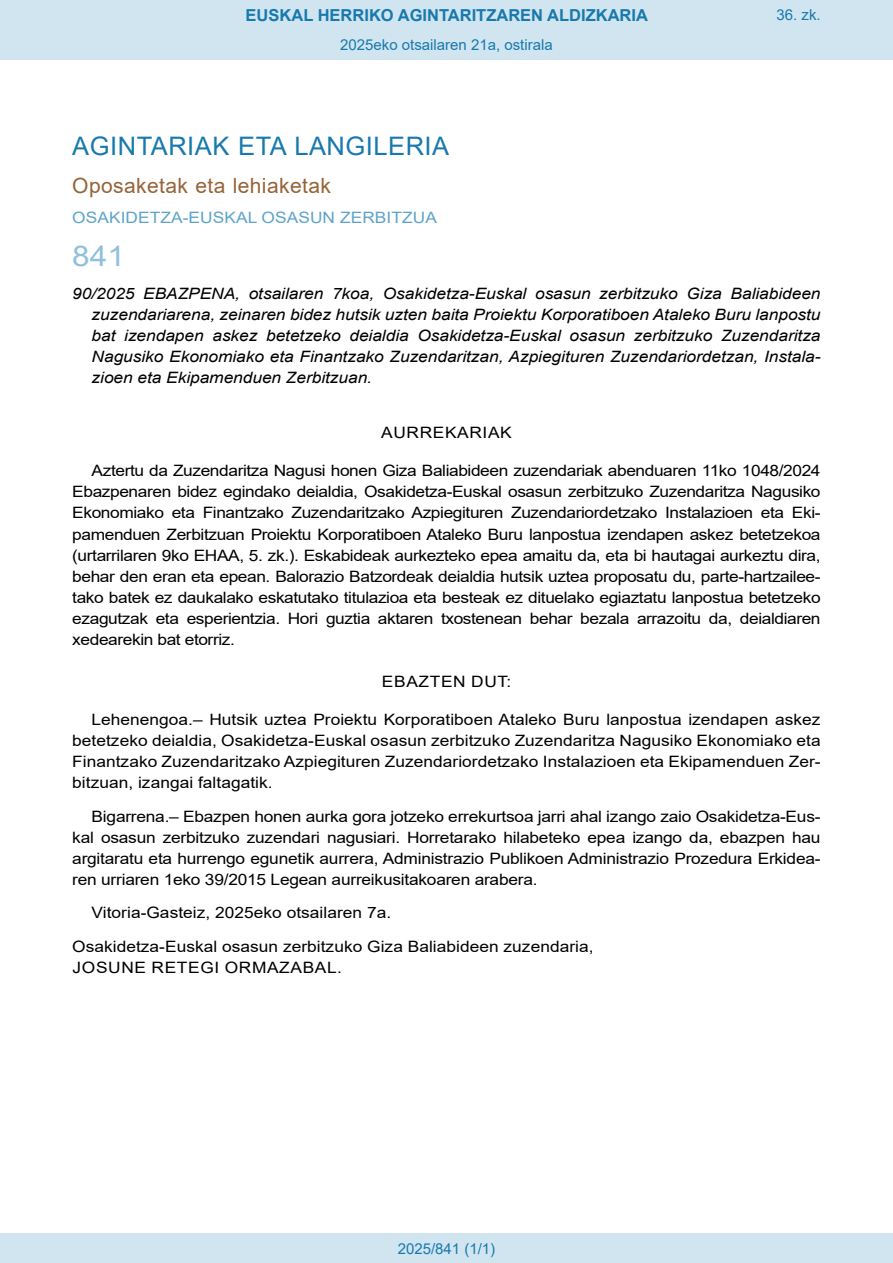
<style>
.page{position:relative;width:893px;height:1263px;background:#fff}
.page>*{position:absolute;margin:0;border:0;box-sizing:border-box;transform-origin:0 0}
.BOPVOrden{font:28.5px "Arial";color:#90c0db;scale:1.11 1}
.BOPVSeccion{font:25.5px "Arial";letter-spacing:.02em;color:#1879ad}
.BOPVSubseccion{font:21px "Arial";letter-spacing:.02em;color:#956338}
.t1{font:700 16.5px "Arial";color:#1879ad}
.BOPVDetalle{font:15.6px/21px "Arial";letter-spacing:-.015em;color:#000;text-align:justify;scale:1.11 1}
.BOPVTitulo{font:italic 15.6px/21px "Arial";letter-spacing:-.005em;color:#000;text-align:justify;scale:1.11 1}
.BOPVFirmaPuesto{font:15.6px "Arial";color:#000;scale:1.11 1}
.BOPVFirmaLugFec{font:15.6px "Arial";color:#000;scale:1.11 1}
.BOPVOrganismo{font:15.6px "Arial";letter-spacing:.005em;color:#5ea4ca;scale:1.11 1}
.BOPVClave{font:15.6px "Arial";letter-spacing:.035em;color:#000;scale:1.11 1}
.BOPVFirmaNombre{font:15.6px "Arial";letter-spacing:.035em;color:#000;scale:1.11 1}
.Paginacion_Centro{font:15px "Arial";color:#1879ad}
</style>
<div class="page">
<div style="left:0;top:0;width:893px;height:60px;background:#d0e5f0"></div>
<div style="left:0;top:1233px;width:893px;height:30px;background:#d0e5f0"></div>
<p class="t1" style="left:246px;top:3px;width:404px">EUSKAL HERRIKO AGINTARITZAREN ALDIZKARIA</p>
<p class="Paginacion_Centro" style="left:340px;top:35px;width:214px">2025eko otsailaren 21a, ostirala</p>
<p class="Paginacion_Centro" style="left:776px;top:5px;width:46px">36. zk.</p>
<p class="BOPVSeccion" style="left:72px;top:128px;width:378px">AGINTARIAK ETA LANGILERIA</p>
<p class="BOPVSubseccion" style="left:72px;top:171px;width:260px">Oposaketak eta lehiaketak</p>
<p class="BOPVOrganismo" style="left:72px;top:207px;width:330px">OSAKIDETZA-EUSKAL OSASUN ZERBITZUA</p>
<p class="BOPVOrden" style="left:72px;top:236px;width:49px">841</p>
<p class="BOPVTitulo" style="left:92px;top:284px;width:658px;text-indent:-19px">90/2025 EBAZPENA, otsailaren 7koa, Osakidetza-Euskal osasun zerbitzuko Giza Baliabideen zuzendariarena, zeinaren bidez hutsik uzten baita Proiektu Korporatiboen Ataleko Buru lanpostu bat izendapen askez betetzeko deialdia Osakidetza-Euskal osasun zerbitzuko Zuzendaritza Nagusiko Ekonomiako eta Finantzako Zuzendaritzan, Azpiegituren Zuzendariordetzan, Instala&shy;zioen eta Ekipamenduen Zerbitzuan.</p>
<p class="BOPVClave" style="left:381px;top:422px;width:119px">AURREKARIAK</p>
<p class="BOPVDetalle" style="left:72px;top:460px;width:676px;text-indent:19px">Aztertu da Zuzendaritza Nagusi honen Giza Baliabideen zuzendariak abenduaren 11ko 1048/2024<br>Ebazpenaren bidez egindako deialdia, Osakidetza-Euskal osasun zerbitzuko Zuzendaritza Nagusiko Ekonomiako eta Finantzako Zuzendaritzako Azpiegituren Zuzendariordetzako Instalazioen eta Eki&shy;pamenduen Zerbitzuan Proiektu Korporatiboen Ataleko Buru lanpostua izendapen askez betetzekoa (urtarrilaren 9ko EHAA, 5. zk.). Eskabideak aurkezteko epea amaitu da, eta bi hautagai aurkeztu dira, behar den eran eta epean. Balorazio Batzordeak deialdia hutsik uztea proposatu du, parte-hartzailee&shy;tako batek ez daukalako eskatutako titulazioa eta besteak ez dituelako egiaztatu lanpostua betetzeko ezagutzak eta esperientzia. Hori guztia aktaren txostenean behar bezala arrazoitu da, deialdiaren xedearekin bat etorriz.</p>
<p class="BOPVClave" style="left:382px;top:670px;width:118px">EBAZTEN DUT:</p>
<p class="BOPVDetalle" style="left:72px;top:709px;width:676px;text-indent:19px">Lehenengoa.– Hutsik uztea Proiektu Korporatiboen Ataleko Buru lanpostua izendapen askez betetzeko deialdia, Osakidetza-Euskal osasun zerbitzuko Zuzendaritza Nagusiko Ekonomiako eta Finantzako Zuzendaritzako Azpiegituren Zuzendariordetzako Instalazioen eta Ekipamenduen Zer&shy;bitzuan, izangai faltagatik.</p>
<p class="BOPVDetalle" style="left:72px;top:805px;width:676px;text-indent:19px">Bigarrena.– Ebazpen honen aurka gora jotzeko errekurtsoa jarri ahal izango zaio Osakidetza-Eus&shy;kal osasun zerbitzuko zuzendari nagusiari. Horretarako hilabeteko epea izango da, ebazpen hau argitaratu eta hurrengo egunetik aurrera, Administrazio Publikoen Administrazio Prozedura Erkidea&shy;ren urriaren 1eko 39/2015 Legean aurreikusitakoaren arabera.</p>
<p class="BOPVFirmaLugFec" style="left:92px;top:902px;width:271px">Vitoria-Gasteiz, 2025eko otsailaren 7a.</p>
<p class="BOPVFirmaPuesto" style="left:72px;top:936px;width:471px">Osakidetza-Euskal osasun zerbitzuko Giza Baliabideen zuzendaria,</p>
<p class="BOPVFirmaNombre" style="left:73px;top:957px;width:244px">JOSUNE RETEGI ORMAZABAL.</p>
<p class="Paginacion_Centro" style="left:398px;top:1238px;width:99px">2025/841 (1/1)</p>
</div>
